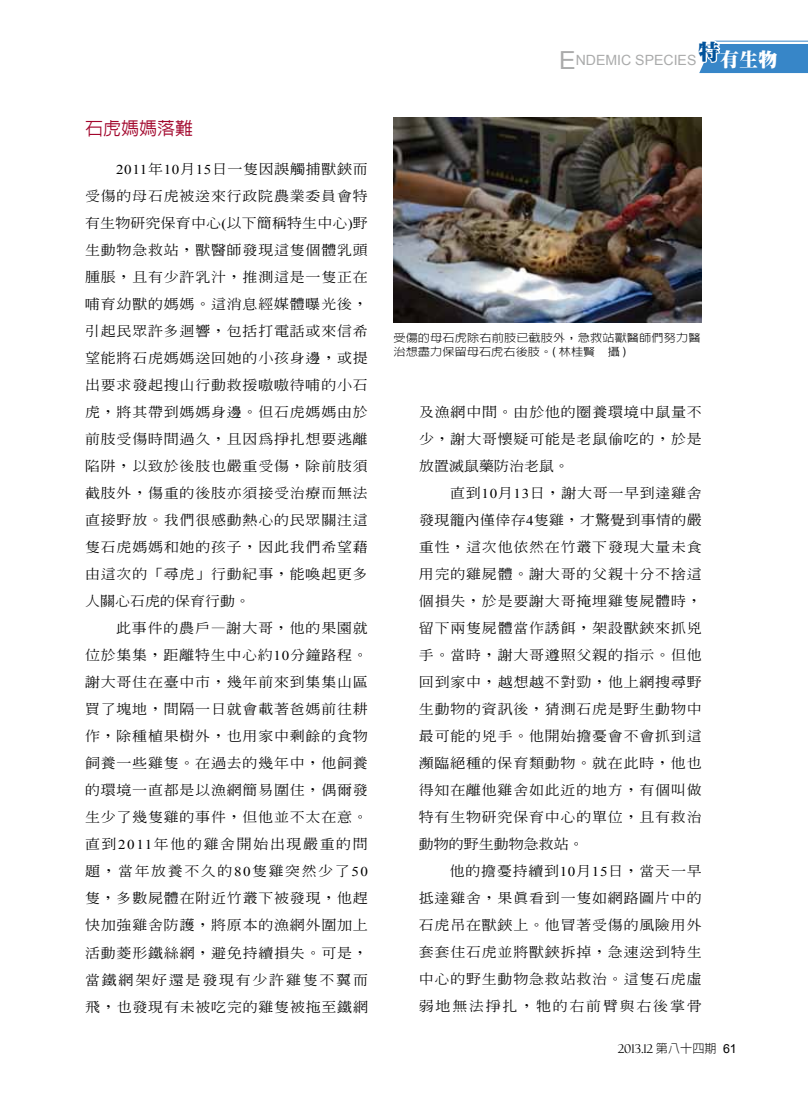
<style>
.page{position:relative;width:808px;height:1106px;background:#fff}
.page>*{position:absolute;margin:0;border:0;box-sizing:border-box;transform-origin:0 0}
.t1{font:500 18px "Lin Gothic";color:#a2062c}
.t2{font:14.1px "Arial";color:#aaabab}
.t3{font:500 13.5px/27px "Inn Ming";letter-spacing:.05em;color:#000;text-align:justify;scale:1.11 1}
.t4{font:12.15px "Felix Titling";color:#000}
.t5{font:300 10.95px/14.7px "Lin Gothic";letter-spacing:.005em;color:#000;scale:1.11 1}
.s1{font-family:"Times New Roman";font-weight:400}
.s2{font-size:24.9px}
.s3{font-family:"Inn Ming";font-weight:900;font-size:19.2px;color:#fff}
.s4{font-family:"Arial Narrow";font-weight:400}
.s5{font-family:"Lin Gothic";font-weight:300}
.s6{font-family:"Arial";font-size:12.45px}
</style>
<div class="page">
<svg style="left:699px;top:40px;width:109px;height:33px"></svg>
<img style="left:393px;top:118px;width:309px;height:204px">
<h1 class="t1" style="left:85px;top:119px;width:109px">石虎媽媽落難</h1>
<p class="t3" style="left:85px;top:155px;width:256px;text-indent:31px"><span class="s1">2011</span>年<span class="s1">10</span>月<span class="s1">15</span>日一隻因誤觸捕獸鋏而受傷的母石虎被送來行政院農業委員會特有生物研究保育中心<span class="s1">(</span>以下簡稱特生中心<span class="s1">)</span>野生動物急救站，獸醫師發現這隻個體乳頭腫脹，且有少許乳汁，推測這是一隻正在哺育幼獸的媽媽。這消息經媒體曝光後，引起民眾許多迴響，包括打電話或來信希望能將石虎媽媽送回她的小孩身邊，或提出要求發起搜山行動救援嗷嗷待哺的小石虎，將其帶到媽媽身邊。但石虎媽媽由於前肢受傷時間過久，且因為掙扎想要逃離陷阱，以致於後肢也嚴重受傷，除前肢須截肢外，傷重的後肢亦須接受治療而無法直接野放。我們很感動熱心的民眾關注這隻石虎媽媽和她的孩子，因此我們希望藉由這次的「尋虎」行動紀事，能喚起更多人關心石虎的保育行動。</p>
<p class="t3" style="left:85px;top:614px;width:256px;text-indent:31px">此事件的農戶—謝大哥，他的果園就位於集集，距離特生中心約<span class="s1">10</span>分鐘路程。謝大哥住在臺中市，幾年前來到集集山區買了塊地，間隔一日就會載著爸媽前往耕作，除種植果樹外，也用家中剩餘的食物飼養一些雞隻。在過去的幾年中，他飼養的環境一直都是以漁網簡易圍住，偶爾發生少了幾隻雞的事件，但他並不太在意。直到<span class="s1">2011</span>年他的雞舍開始出現嚴重的問題，當年放養不久的<span class="s1">80</span>隻雞突然少了<span class="s1">50</span>隻，多數屍體在附近竹叢下被發現，他趕快加強雞舍防護，將原本的漁網外圍加上活動菱形鐵絲網，避免持續損失。可是，當鐵網架好還是發現有少許雞隻不翼而飛，也發現有未被吃完的雞隻被拖至鐵網</p>
<p class="t2" style="left:559px;top:51px;width:220px"><span class="s2">E</span>NDEMIC SPECIES<sup>特</sup><span class="s3">有生物</span></p>
<p class="t5" style="left:393px;top:330px;width:278px">受傷的母石虎除右前肢已截肢外，急救站獸醫師們努力醫治想盡力保留母石虎右後肢。<span class="s4">(</span> 林桂賢 攝 <span class="s4">)</span></p>
<p class="t3" style="left:419px;top:398px;width:256px">及漁網中間。由於他的圈養環境中鼠量不少，謝大哥懷疑可能是老鼠偷吃的，於是放置滅鼠藥防治老鼠。</p>
<p class="t3" style="left:419px;top:479px;width:256px;text-indent:31px">直到<span class="s1">10</span>月<span class="s1">13</span>日，謝大哥一早到達雞舍發現籠內僅倖存<span class="s1">4</span>隻雞，才驚覺到事情的嚴重性，這次他依然在竹叢下發現大量未食用完的雞屍體。謝大哥的父親十分不捨這個損失，於是要謝大哥掩埋雞隻屍體時，留下兩隻屍體當作誘餌，架設獸鋏來抓兇手。當時，謝大哥遵照父親的指示。但他回到家中，越想越不對勁，他上網搜尋野生動物的資訊後，猜測石虎是野生動物中最可能的兇手。他開始擔憂會不會抓到這瀕臨絕種的保育類動物。就在此時，他也得知在離他雞舍如此近的地方，有個叫做特有生物研究保育中心的單位，且有救治動物的野生動物急救站。</p>
<p class="t3" style="left:419px;top:857px;width:256px;text-indent:31px">他的擔憂持續到<span class="s1">10</span>月<span class="s1">15</span>日，當天一早抵達雞舍，果真看到一隻如網路圖片中的石虎吊在獸鋏上。他冒著受傷的風險用外套套住石虎並將獸鋏拆掉，急速送到特生中心的野生動物急救站救治。這隻石虎虛弱地無法掙扎，牠的右前臂與右後掌骨</p>
<p class="t4" style="left:618px;top:1041px;width:121px">2013.12 <span class="s5">第八十四期</span> <span class="s6">61</span></p>
</div>
